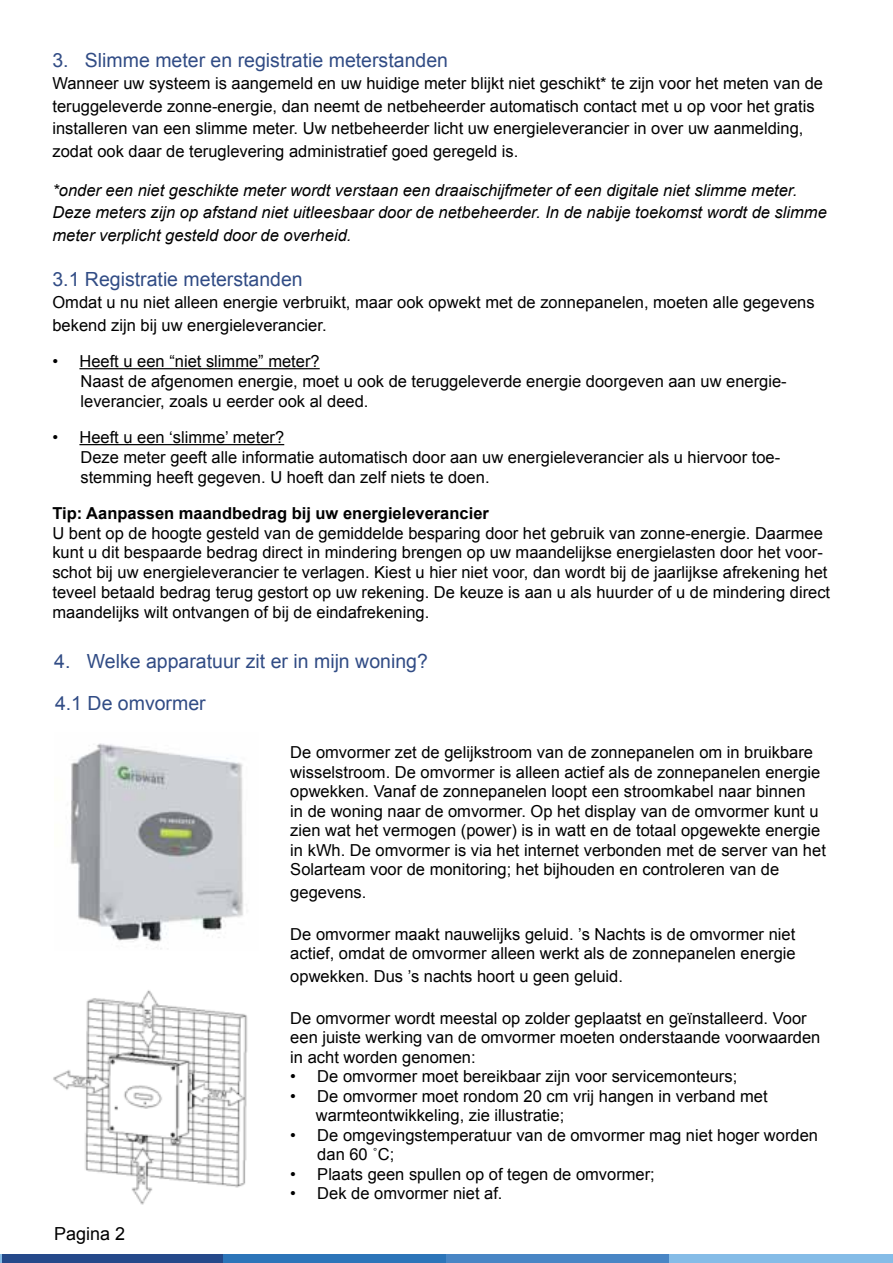
<style>
.page{position:relative;width:893px;height:1263px;background:#fff}
.page>*{position:absolute;margin:0;border:0;box-sizing:border-box;transform-origin:0 0}
.t1{font:19.5px "Arial";color:#314c85}
.t2{font:18px "Arial";color:#000}
.t3{font:16.5px/19.5px "Arial";color:#000}
.t4{font:italic 16.5px/22.5px "Arial";color:#000}
.t5{font:700 16.5px "Arial";color:#000}
</style>
<div class="page">
<div style="left:0;top:1254px;width:223px;height:9px;background:#25498a"></div>
<div style="left:223px;top:1254px;width:223px;height:9px;background:#2c75b9"></div>
<div style="left:446px;top:1254px;width:224px;height:9px;background:#4986c5"></div>
<div style="left:670px;top:1254px;width:223px;height:9px;background:#85bce7"></div>
<hr style="left:79px;top:368px;width:241px;height:1px;background:#000">
<hr style="left:79px;top:444px;width:205px;height:1px;background:#000">
<img style="left:70px;top:743px;width:174px;height:206px">
<img style="left:53px;top:990px;width:195px;height:215px">
<p class="t1" style="left:52px;top:47px;width:397px">3. Slimme meter en registratie meterstanden</p>
<p class="t3" style="left:52px;top:72px;width:772px;line-height:22.5px">Wanneer uw systeem is aangemeld en uw huidige meter blijkt niet geschikt* te zijn voor het meten van de teruggeleverde zonne-energie, dan neemt de netbeheerder automatisch contact met u op voor het gratis installeren van een slimme meter. Uw netbeheerder licht uw energieleverancier in over uw aanmelding, zodat ook daar de teruglevering administratief goed geregeld is.</p>
<p class="t4" style="left:52px;top:179px;width:776px">*onder een niet geschikte meter wordt verstaan een draaischijfmeter of een digitale niet slimme meter.<br>Deze meters zijn op afstand niet uitleesbaar door de netbeheerder. In de nabije toekomst wordt de slimme meter verplicht gesteld door de overheid.</p>
<p class="t1" style="left:52px;top:266px;width:252px">3.1 Registratie meterstanden</p>
<p class="t3" style="left:52px;top:291px;width:764px;line-height:22.5px">Omdat u nu niet alleen energie verbruikt, maar ook opwekt met de zonnepanelen, moeten alle gegevens bekend zijn bij uw energieleverancier.</p>
<p class="t3" style="left:80px;top:351px;width:708px;text-indent:-28px">• Heeft u een “niet slimme” meter?<br>Naast de afgenomen energie, moet u ook de teruggeleverde energie doorgeven aan uw energie&shy;leverancier, zoals u eerder ook al deed.</p>
<p class="t3" style="left:80px;top:427px;width:701px;text-indent:-28px">• Heeft u een ‘slimme’ meter?<br>Deze meter geeft alle informatie automatisch door aan uw energieleverancier als u hiervoor toe&shy;stemming heeft gegeven. U hoeft dan zelf niets te doen.</p>
<p class="t5" style="left:52px;top:502px;width:438px">Tip: Aanpassen maandbedrag bij uw energieleverancier</p>
<p class="t3" style="left:52px;top:523px;width:779px">U bent op de hoogte gesteld van de gemiddelde besparing door het gebruik van zonne-energie. Daarmee kunt u dit bespaarde bedrag direct in mindering brengen op uw maandelijkse energielasten door het voor&shy;schot bij uw energieleverancier te verlagen. Kiest u hier niet voor, dan wordt bij de jaarlijkse afrekening het teveel betaald bedrag terug gestort op uw rekening. De keuze is aan u als huurder of u de mindering direct maandelijks wilt ontvangen of bij de eindafrekening.</p>
<p class="t1" style="left:54px;top:648px;width:375px">4. Welke apparatuur zit er in mijn woning?</p>
<p class="t1" style="left:55px;top:690px;width:152px">4.1 De omvormer</p>
<p class="t2" style="left:54px;top:1222px;width:73px">Pagina 2</p>
<p class="t3" style="left:290px;top:743px;width:537px">De omvormer zet de gelijkstroom van de zonnepanelen om in bruikbare wisselstroom. De omvormer is alleen actief als de zonnepanelen energie opwekken. Vanaf de zonnepanelen loopt een stroomkabel naar binnen<br>in de woning naar de omvormer. Op het display van de omvormer kunt u zien wat het vermogen (power) is in watt en de totaal opgewekte energie in kWh. De omvormer is via het internet verbonden met de server van het Solarteam voor de monitoring; het bijhouden en controleren van de</p>
<p class="t3" style="left:290px;top:882px;width:78px">gegevens.</p>
<p class="t3" style="left:290px;top:924px;width:507px">De omvormer maakt nauwelijks geluid. ’s Nachts is de omvormer niet actief, omdat de omvormer alleen werkt als de zonnepanelen energie</p>
<p class="t3" style="left:290px;top:966px;width:334px">opwekken. Dus ’s nachts hoort u geen geluid.</p>
<p class="t3" style="left:290px;top:1008px;width:532px">De omvormer wordt meestal op zolder geplaatst en geïnstalleerd. Voor een juiste werking van de omvormer moeten onderstaande voorwaarden in acht worden genomen:</p>
<p class="t3" style="left:290px;top:1067px;width:448px">• De omvormer moet bereikbaar zijn voor servicemonteurs;</p>
<p class="t3" style="left:316px;top:1086px;width:453px;text-indent:-26px">• De omvormer moet rondom 20 cm vrij hangen in verband met warmteontwikkeling, zie illustratie;</p>
<p class="t3" style="left:317px;top:1125px;width:502px;text-indent:-27px">• De omgevingstemperatuur van de omvormer mag niet hoger worden dan 60 ˚C;</p>
<p class="t3" style="left:290px;top:1164px;width:366px">• Plaats geen spullen op of tegen de omvormer;</p>
<p class="t3" style="left:290px;top:1184px;width:214px">• Dek de omvormer niet af.</p>
</div>
